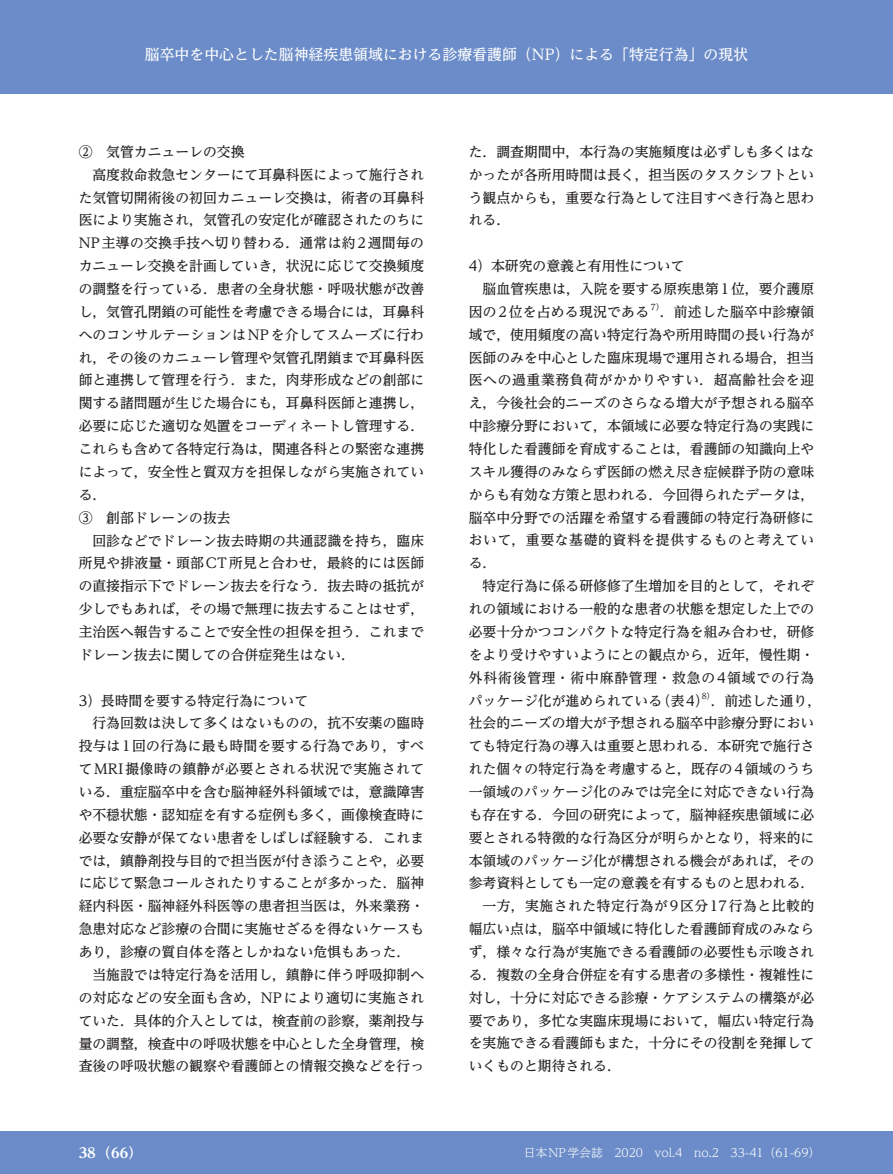
<style>
.page{position:relative;width:893px;height:1174px;background:#fff}
.page>*{position:absolute;margin:0;border:0;box-sizing:border-box;transform-origin:0 0}
.t1{font:500 14.85px "UD Reimin Pr 6 N";color:#fff}
.t2{font:500 13.8px/22.8px "UD Reimin Pr 6 N";color:#231f20;text-align:justify}
.t3{font:500 13.8px "UD Reimin Pr 6 N";letter-spacing:.03em;color:#231f20}
.t4{font:500 13.8px "UD Reimin Pr 6 N";letter-spacing:.035em;color:#231f20}
.t5{font:500 13.8px "UD Reimin Pr 6 N";letter-spacing:.02em;color:#231f20}
.t6{font:800 13.8px "UD Reimin Pr 6 N";color:#fff}
.t7{font:300 11.7px "UD Reimin Pr 6 N";color:#fff}
.t8{font:500 8.1px "UD Reimin Pr 6 N";color:#231f20}
</style>
<div class="page">
<div style="left:0;top:1131px;width:893px;height:43px;background:#6b8cc8"></div>
<div style="left:0;top:0;width:893px;height:94px;background:#6b8cc8"></div>
<p class="t1" style="left:145px;top:42px;width:605px">脳卒中を中心とした脳神経疾患領域における診療看護師（NP）による「特定行為」の現状</p>
<p class="t2" style="left:79px;top:140px;width:347px;text-align:left">②　気管カニューレの交換<br>　高度救命救急センターにて耳鼻科医によって施行された気管切開術後の初回カニューレ交換は，術者の耳鼻科医により実施され，気管孔の安定化が確認されたのちに<br>NP主導の交換手技へ切り替わる．通常は約2週間毎のカニューレ交換を計画していき，状況に応じて交換頻度の調整を行っている．患者の全身状態・呼吸状態が改善し，気管孔閉鎖の可能性を考慮できる場合には，耳鼻科へのコンサルテーションはNPを介してスムーズに行われ，その後のカニューレ管理や気管孔閉鎖まで耳鼻科医師と連携して管理を行う．また，肉芽形成などの創部に関する諸問題が生じた場合にも，耳鼻科医師と連携し，必要に応じた適切な処置をコーディネートし管理する．これらも含めて各特定行為は，関連各科との緊密な連携によって，安全性と質双方を担保しながら実施されている．<br>③　創部ドレーンの抜去<br>　回診などでドレーン抜去時期の共通認識を持ち，臨床所見や排液量・頭部CT所見と合わせ，最終的には医師の直接指示下でドレーン抜去を行なう．抜去時の抵抗が少しでもあれば，その場で無理に抜去することはせず，主治医へ報告することで安全性の担保を担う．これまでドレーン抜去に関しての合併症発生はない．</p>
<p class="t2" style="left:79px;top:688px;width:231px">3）長時間を要する特定行為について</p>
<p class="t2" style="left:92px;top:711px;width:333px">行為回数は決して多くはないものの，抗不安薬の臨時</p>
<p class="t2" style="left:79px;top:734px;width:347px">投与は1回の行為に最も時間を要する行為であり，すべ</p>
<p class="t3" style="left:79px;top:757px;width:347px">てMRI撮像時の鎮静が必要とされる状況で実施されて</p>
<p class="t2" style="left:79px;top:780px;width:347px">いる．重症脳卒中を含む脳神経外科領域では，意識障害</p>
<p class="t2" style="left:79px;top:803px;width:347px">や不穏状態・認知症を有する症例も多く，画像検査時に</p>
<p class="t2" style="left:79px;top:825px;width:347px">必要な安静が保てない患者をしばしば経験する．これま</p>
<p class="t2" style="left:79px;top:848px;width:347px">では，鎮静剤投与目的で担当医が付き添うことや，必要</p>
<p class="t2" style="left:79px;top:871px;width:347px">に応じて緊急コールされたりすることが多かった．脳神</p>
<p class="t2" style="left:79px;top:894px;width:347px">経内科医・脳神経外科医等の患者担当医は，外来業務・</p>
<p class="t2" style="left:79px;top:917px;width:347px">急患対応など診療の合間に実施せざるを得ないケースも</p>
<p class="t2" style="left:79px;top:940px;width:333px">あり，診療の質自体を落としかねない危惧もあった．</p>
<p class="t2" style="left:92px;top:963px;width:333px">当施設では特定行為を活用し，鎮静に伴う呼吸抑制へ</p>
<p class="t2" style="left:79px;top:985px;width:347px">の対応などの安全面も含め，NPにより適切に実施され</p>
<p class="t2" style="left:79px;top:1008px;width:347px">ていた．具体的介入としては，検査前の診察，薬剤投与</p>
<p class="t2" style="left:79px;top:1031px;width:347px">量の調整，検査中の呼吸状態を中心とした全身管理，検</p>
<p class="t2" style="left:79px;top:1054px;width:347px">査後の呼吸状態の観察や看護師との情報交換などを行っ</p>
<p class="t2" style="left:469px;top:140px;width:347px">た．調査期間中，本行為の実施頻度は必ずしも多くはなかったが各所用時間は長く，担当医のタスクシフトという観点からも，重要な行為として注目すべき行為と思われる．</p>
<p class="t2" style="left:469px;top:254px;width:217px">4）本研究の意義と有用性について</p>
<p class="t2" style="left:483px;top:277px;width:333px">脳血管疾患は，入院を要する原疾患第1位，要介護原</p>
<p class="t5" style="left:469px;top:300px;width:182px">因の2位を占める現況である</p>
<p class="t8" style="left:651px;top:300px;width:15px">7）</p>
<p class="t2" style="left:469px;top:300px;width:347px;text-indent:191px">．前述した脳卒中診療領域で，使用頻度の高い特定行為や所用時間の長い行為が医師のみを中心とした臨床現場で運用される場合，担当医への過重業務負荷がかかりやすい．超高齢社会を迎え，今後社会的ニーズのさらなる増大が予想される脳卒中診療分野において，本領域に必要な特定行為の実践に特化した看護師を育成することは，看護師の知識向上やスキル獲得のみならず医師の燃え尽き症候群予防の意味からも有効な方策と思われる．今回得られたデータは，脳卒中分野での活躍を希望する看護師の特定行為研修において，重要な基礎的資料を提供するものと考えている．</p>
<p class="t2" style="left:469px;top:574px;width:354px;text-align:center">特定行為に係る研修修了生増加を目的として，それぞ<br>れの領域における一般的な患者の状態を想定した上での必要十分かつコンパクトな特定行為を組み合わせ，研修をより受けやすいようにとの観点から，近年，慢性期・外科術後管理・術中麻酔管理・救急の4領域での行為パッケージ化が進められている（表4）．前述した通り，</p>
<p class="t8" style="left:702px;top:689px;width:15px">8）</p>
<p class="t2" style="left:469px;top:711px;width:347px">社会的ニーズの増大が予想される脳卒中診療分野におい</p>
<p class="t2" style="left:469px;top:734px;width:347px">ても特定行為の導入は重要と思われる．本研究で施行さ</p>
<p class="t2" style="left:469px;top:757px;width:347px">れた個々の特定行為を考慮すると，既存の4領域のうち</p>
<p class="t2" style="left:469px;top:780px;width:347px">一領域のパッケージ化のみでは完全に対応できない行為</p>
<p class="t2" style="left:469px;top:803px;width:347px">も存在する．今回の研究によって，脳神経疾患領域に必</p>
<p class="t2" style="left:469px;top:825px;width:347px">要とされる特徴的な行為区分が明らかとなり，将来的に</p>
<p class="t2" style="left:469px;top:848px;width:347px">本領域のパッケージ化が構想される機会があれば，その</p>
<p class="t2" style="left:469px;top:871px;width:347px">参考資料としても一定の意義を有するものと思われる．</p>
<p class="t4" style="left:483px;top:894px;width:333px">一方，実施された特定行為が9区分17行為と比較的</p>
<p class="t2" style="left:469px;top:917px;width:347px">幅広い点は，脳卒中領域に特化した看護師育成のみなら</p>
<p class="t2" style="left:469px;top:940px;width:347px">ず，様々な行為が実施できる看護師の必要性も示唆され</p>
<p class="t2" style="left:469px;top:963px;width:347px">る．複数の全身合併症を有する患者の多様性・複雑性に</p>
<p class="t2" style="left:469px;top:985px;width:347px">対し，十分に対応できる診療・ケアシステムの構築が必</p>
<p class="t2" style="left:469px;top:1008px;width:347px">要であり，多忙な実臨床現場において，幅広い特定行為</p>
<p class="t2" style="left:469px;top:1031px;width:347px">を実施できる看護師もまた，十分にその役割を発揮して</p>
<p class="t2" style="left:469px;top:1054px;width:154px">いくものと期待される．</p>
<p class="t6" style="left:79px;top:1141px;width:65px">38（66）</p>
<p class="t7" style="left:524px;top:1143px;width:298px">日本NP学会誌　2020　vol.4　no.2　33-41（61-69）</p>
</div>
